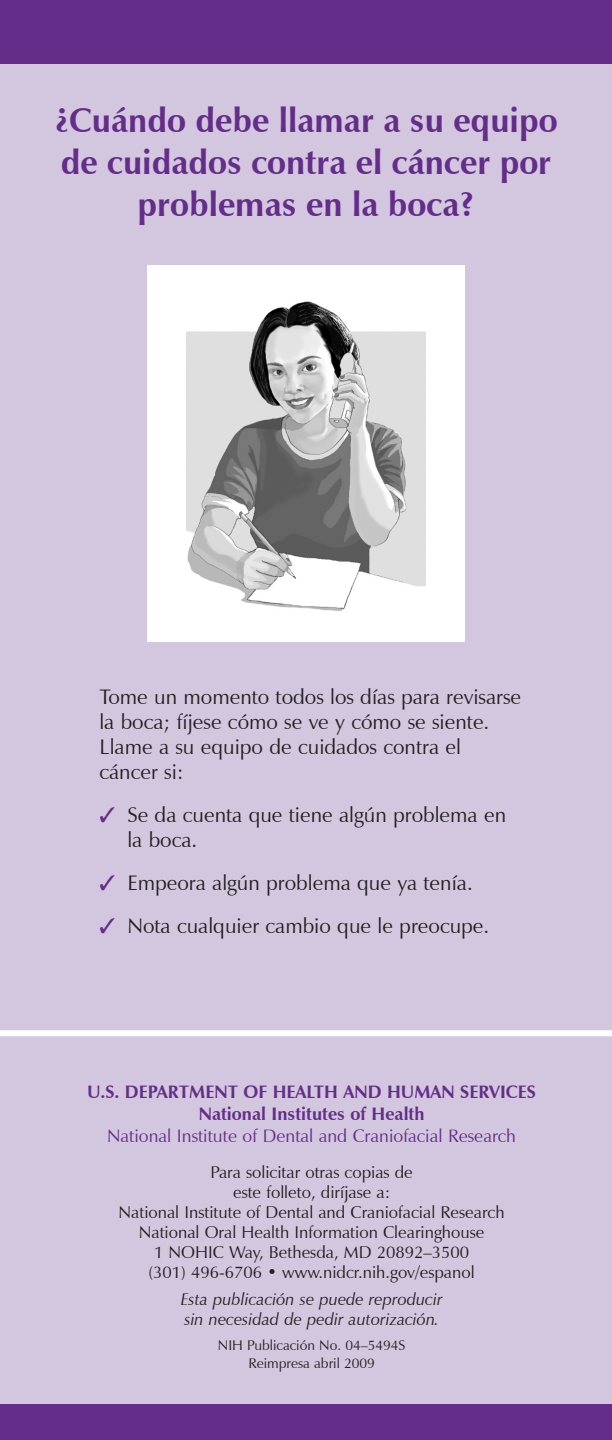
<style>
.page{position:relative;width:612px;height:1440px;background:#fff}
.page>*{position:absolute;margin:0;border:0;box-sizing:border-box;transform-origin:0 0}
.t1{font:700 34px/42px "Zapf Humanist 601 BT";color:#642d89;text-align:center}
.t2{font:21px/25px "Zapf Humanist 601 BT";color:#231f20}
.t3{font:700 18px/22px "Zapf Humanist 601 BT";color:#642d89;text-align:center}
.t4{font:17px/20px "Zapf Humanist 601 BT";color:#231f20;text-align:center}
.t5{font:italic 17px/20px "Zapf Humanist 601 BT";color:#231f20}
.t6{font:14px/18px "Zapf Humanist 601 BT";color:#231f20;text-align:center}
.s1{color:#642d89}
.s2{font-weight:400}
</style>
<div class="page">
<div style="left:0;top:0;width:612px;height:1404px;background:#d3c7df"></div>
<div style="left:0;top:1030px;width:612px;height:6px;background:#fff"></div>
<div style="left:0;top:1404px;width:612px;height:36px;background:#642d89"></div>
<div style="left:0;top:0;width:612px;height:64px;background:#642d89"></div>
<div style="left:147px;top:265px;width:318px;height:377px;background:#fff"></div>
<img style="left:187px;top:301px;width:238px;height:310px">
<h2 class="t1" style="left:54px;top:99px;width:505px">¿Cuándo debe llamar a su equipo de cuidados contra el cáncer por problemas en la boca?</h2>
<p class="t2" style="left:99px;top:684px;width:423px">Tome un momento todos los días para revisarse la boca; fíjese cómo se ve y cómo se siente.<br>Llame a su equipo de cuidados contra el cáncer si:</p>
<p class="t2" style="left:127px;top:802px;width:380px;text-indent:-28px"><span class="s1">✓</span> Se da cuenta que tiene algún problema en la boca.</p>
<p class="t2" style="left:99px;top:870px;width:375px"><span class="s1">✓</span> Empeora algún problema que ya tenía.</p>
<p class="t2" style="left:99px;top:913px;width:391px"><span class="s1">✓</span> Nota cualquier cambio que le preocupe.</p>
<h3 class="t3" style="left:87px;top:1080px;width:450px">U.S. DEPARTMENT OF HEALTH AND HUMAN SERVICES<br>National Institutes of Health<br><span class="s2">National Institute of Dental and Craniofacial Research</span></h3>
<p class="t4" style="left:119px;top:1162px;width:388px">Para solicitar otras copias de<br>este folleto, diríjase a:<br>National Institute of Dental and Craniofacial Research National Oral Health Information Clearinghouse<br>1 NOHIC Way, Bethesda, MD 20892–3500<br>(301) 496-6706 • www.nidcr.nih.gov/espanol</p>
<p class="t5" style="left:181px;top:1289px;width:263px">Esta publicación se puede reproducir sin necesidad de pedir autorización.</p>
<p class="t6" style="left:218px;top:1336px;width:189px">NIH Publicación No. 04–5494S<br>Reimpresa abril 2009</p>
</div>
